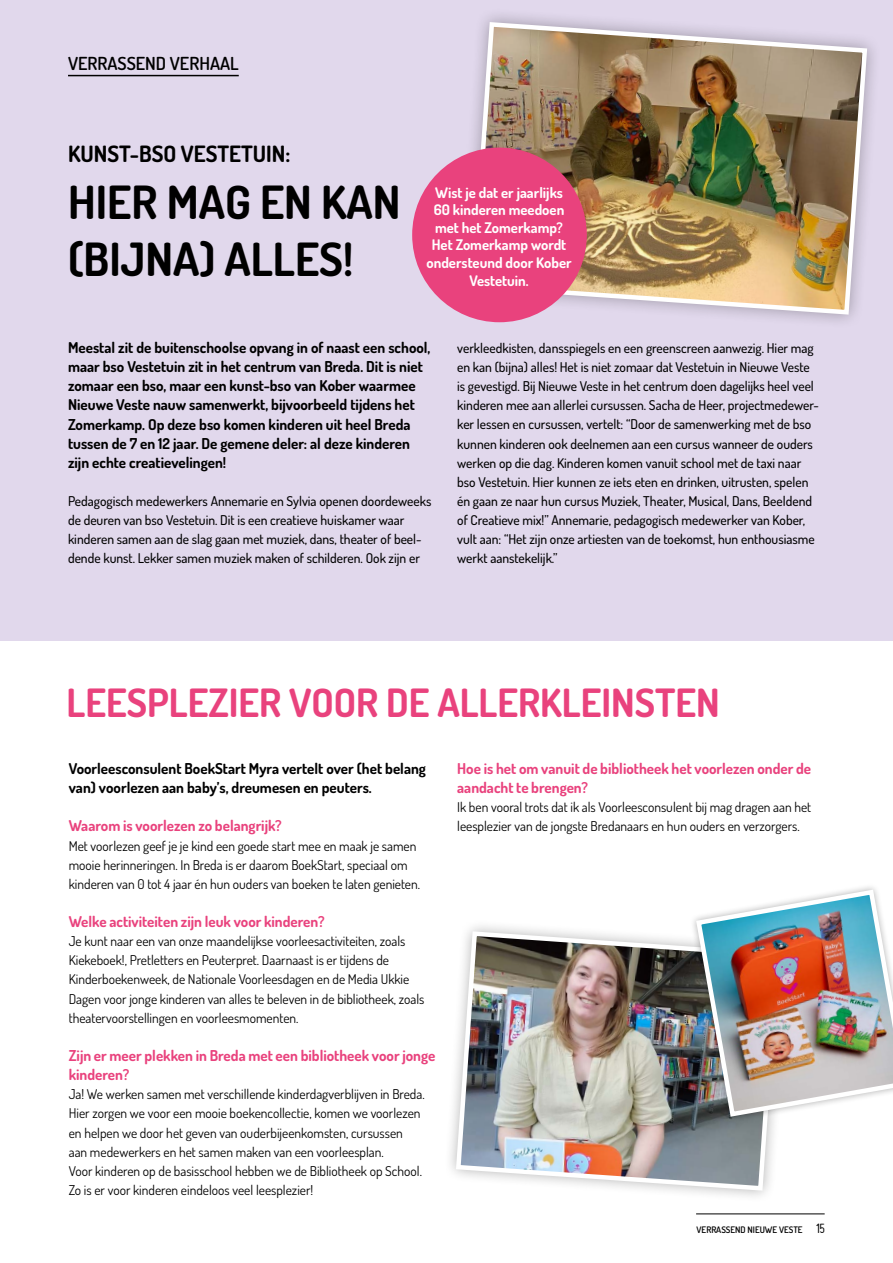
<style>
.page{position:relative;width:893px;height:1263px;background:#fff}
.page>*{position:absolute;margin:0;border:0;box-sizing:border-box;transform-origin:0 0}
.t1{font:700 45.75px/57.4px "Dosis";color:#000}
.t2{font:700 39px "Dosis";color:#e9427d}
.t3{font:700 22.5px "Dosis";color:#000}
.t4{font:600 18px "Dosis";color:#000}
.t5{font:700 15px/19.2px "Dosis";color:#000}
.t6{font:700 15px/19.2px "Dosis";color:#e9427d}
.t7{font:700 14.7px/17.5px "Dosis";color:#fff;text-align:center}
.t8{font:13.5px/19.2px "Dosis";color:#000}
.t9{font:500 13.5px/19.2px "Dosis";color:#000}
.t10{font:600 9px "Dosis";color:#000}
.s1{font-family:"Haustraks YT";font-weight:400;font-size:13.5px}
</style>
<div class="page">
<div style="left:0;top:0;width:893px;height:640px;background:#e1d8ec"></div>
<hr style="left:68px;top:75px;width:171px;height:1px;background:#000">
<img style="left:469px;top:20px;width:401px;height:297px">
<img style="left:454px;top:929px;width:320px;height:264px">
<div style="left:690px;top:883px;width:203px;height:240px;background:#000;opacity:.3"></div>
<img style="left:693px;top:887px;width:200px;height:232px">
<div style="left:412px;top:148px;width:175px;height:174px;background:#e9427d;border-radius:50%"></div>
<hr style="left:696px;top:1213px;width:129px;height:1px;background:#000">
<h3 class="t4" style="left:68px;top:50px;width:172px">VERRASSEND VERHAAL</h3>
<h3 class="t3" style="left:68px;top:138px;width:224px">KUNST-BSO VESTETUIN:</h3>
<h1 class="t1" style="left:68px;top:171px;width:334px">HIER MAG EN KAN (BIJNA) ALLES!</h1>
<p class="t7" style="left:426px;top:183px;width:147px">Wist je dat er jaarlijks<br>60 kinderen meedoen met het Zomerkamp?<br>Het Zomerkamp wordt ondersteund door Kober<br>Vestetuin.</p>
<p class="t5" style="left:68px;top:337px;width:364px">Meestal zit de buitenschoolse opvang in of naast een school, maar bso Vestetuin zit in het centrum van Breda. Dit is niet zomaar een bso, maar een kunst-bso van Kober waarmee Nieuwe Veste nauw samenwerkt, bijvoorbeeld tijdens het Zomerkamp. Op deze bso komen kinderen uit heel Breda tussen de 7 en 12 jaar. De gemene deler: al deze kinderen zijn echte creatievelingen!</p>
<p class="t9" style="left:68px;top:491px;width:365px">Pedagogisch medewerkers Annemarie en Sylvia openen doordeweeks de deuren van bso Vestetuin. Dit is een creatieve huiskamer waar kinderen samen aan de slag gaan met muziek, dans, theater of beel&shy;dende kunst. Lekker samen muziek maken of schilderen. Ook zijn er</p>
<p class="t9" style="left:457px;top:338px;width:363px">verkleedkisten, dansspiegels en een greenscreen aanwezig. Hier mag en kan (bijna) alles! Het is niet zomaar dat Vestetuin in Nieuwe Veste is gevestigd. Bij Nieuwe Veste in het centrum doen dagelijks heel veel kinderen mee aan allerlei cursussen. Sacha de Heer, projectmedewer&shy;ker lessen en cursussen, vertelt: “Door de samenwerking met de bso kunnen kinderen ook deelnemen aan een cursus wanneer de ouders werken op die dag. Kinderen komen vanuit school met de taxi naar bso Vestetuin. Hier kunnen ze iets eten en drinken, uitrusten, spelen én gaan ze naar hun cursus Muziek, Theater, Musical, Dans, Beeldend of Creatieve mix!” Annemarie, pedagogisch medewerker van Kober, vult aan: “Het zijn onze artiesten van de toekomst, hun enthousiasme werkt aanstekelijk.”</p>
<h2 class="t2" style="left:67px;top:675px;width:655px">LEESPLEZIER VOOR DE ALLERKLEINSTEN</h2>
<p class="t5" style="left:69px;top:758px;width:359px">Voorleesconsulent BoekStart Myra vertelt over (het belang van) voorlezen aan baby’s, dreumesen en peuters.</p>
<p class="t6" style="left:69px;top:816px;width:215px">Waarom is voorlezen zo belangrijk?</p>
<p class="t8" style="left:69px;top:835px;width:353px">Met voorlezen geef je je kind een goede start mee en maak je samen mooie herinneringen. In Breda is er daarom BoekStart, speciaal om kinderen van 0 tot 4 jaar én hun ouders van boeken te laten genieten.</p>
<p class="t6" style="left:69px;top:911px;width:257px">Welke activiteiten zijn leuk voor kinderen?</p>
<p class="t8" style="left:69px;top:931px;width:357px">Je kunt naar een van onze maandelijkse voorleesactiviteiten, zoals Kiekeboek!, Pretletters en Peuterpret. Daarnaast is er tijdens de Kinderboekenweek, de Nationale Voorleesdagen en de Media Ukkie Dagen voor jonge kinderen van alles te beleven in de bibliotheek, zoals theatervoorstellingen en voorleesmomenten.</p>
<p class="t6" style="left:69px;top:1045px;width:368px">Zijn er meer plekken in Breda met een bibliotheek voor jonge kinderen?</p>
<p class="t8" style="left:69px;top:1084px;width:357px">Ja! We werken samen met verschillende kinderdagverblijven in Breda.<br>Hier zorgen we voor een mooie boekencollectie, komen we voorlezen en helpen we door het geven van ouderbijeenkomsten, cursussen aan medewerkers en het samen maken van een voorleesplan.<br>Voor kinderen op de basisschool hebben we de Bibliotheek op School.<br>Zo is er voor kinderen eindeloos veel leesplezier!</p>
<p class="t6" style="left:457px;top:758px;width:355px">Hoe is het om vanuit de bibliotheek het voorlezen onder de aandacht te brengen?</p>
<p class="t8" style="left:457px;top:797px;width:356px">Ik ben vooral trots dat ik als Voorleesconsulent bij mag dragen aan het leesplezier van de jongste Bredanaars en hun ouders en verzorgers.</p>
<p class="t10" style="left:697px;top:1224px;width:130px">VERRASSEND NIEUWE VESTE <span class="s1">15</span></p>
</div>
